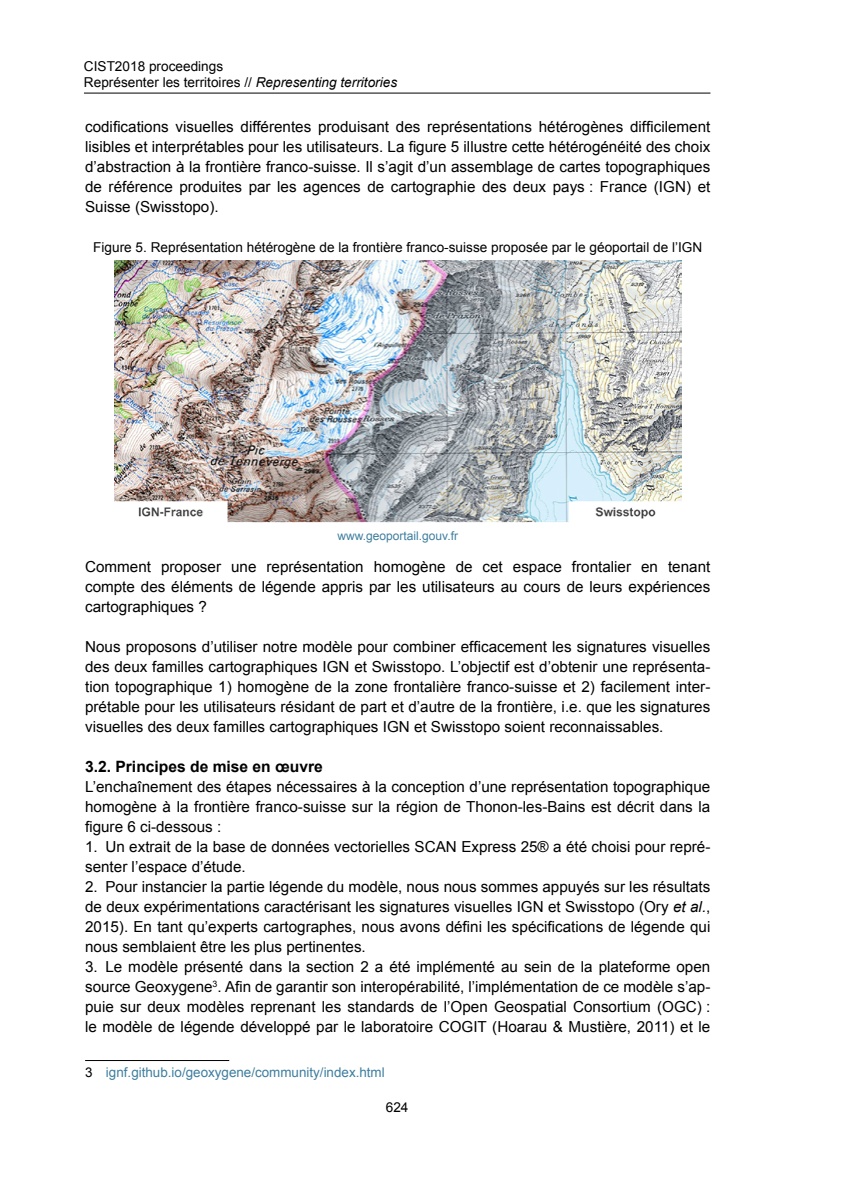
<style>
.page{position:relative;width:841px;height:1190px;background:#fff}
.page>*{position:absolute;margin:0;border:0;box-sizing:border-box;transform-origin:0 0}
.Titre_3{font:700 15.6px "Arial";color:#000}
.Paragraph_-_avant_ti{font:15.2px/20px "Arial";color:#000;text-align:justify}
.t1{font:13.6px/16.4px "Arial";color:#000}
.notes{font:13.4px "Arial";color:#3e7e9f}
.figure-source{font:12px "Arial";color:#3e7e9f}
.s1{font-style:italic}
.s2{color:#000}
</style>
<div class="page">
<hr style="left:84px;top:93px;width:626px;height:1px;background:#000">
<hr style="left:85px;top:1060px;width:144px;height:1px;background:#000">
<img style="left:114px;top:261px;width:567px;height:262px">
<p class="t1" style="left:84px;top:58px;width:314px">CIST2018 proceedings<br>Représenter les territoires // <span class="s1">Representing territories</span></p>
<p class="Paragraph_-_avant_ti" style="left:85px;top:117px;width:626px">codifications visuelles différentes produisant des représentations hétérogènes difficilement lisibles et interprétables pour les utilisateurs. La figure 5 illustre cette hétérogénéité des choix d’abstraction à la frontière franco-suisse. Il s’agit d’un assemblage de cartes topographiques de référence produites par les agences de cartographie des deux pays : France (IGN) et Suisse (Swisstopo).</p>
<p class="t1" style="left:93px;top:239px;width:610px">Figure 5. Représentation hétérogène de la frontière franco-suisse proposée par le géoportail de l’IGN</p>
<p class="figure-source" style="left:337px;top:528px;width:122px">www.geoportail.gouv.fr</p>
<p class="Paragraph_-_avant_ti" style="left:85px;top:557px;width:626px">Comment proposer une représentation homogène de cet espace frontalier en tenant compte des éléments de légende appris par les utilisateurs au cours de leurs expériences cartographiques ?</p>
<p class="Paragraph_-_avant_ti" style="left:85px;top:637px;width:626px">Nous proposons d’utiliser notre modèle pour combiner efficacement les signatures visuelles des deux familles cartographiques IGN et Swisstopo. L’objectif est d’obtenir une représenta&shy;tion topographique 1) homogène de la zone frontalière franco-suisse et 2) facilement inter&shy;prétable pour les utilisateurs résidant de part et d’autre de la frontière, i.e. que les signatures visuelles des deux familles cartographiques IGN et Swisstopo soient reconnaissables.</p>
<p class="Titre_3" style="left:85px;top:756px;width:239px">3.2. Principes de mise en œuvre</p>
<p class="Paragraph_-_avant_ti" style="left:85px;top:777px;width:626px">L’enchaînement des étapes nécessaires à la conception d’une représentation topographique homogène à la frontière franco-suisse sur la région de Thonon-les-Bains est décrit dans la figure 6 ci-dessous :</p>
<p class="Paragraph_-_avant_ti" style="left:85px;top:837px;width:626px">1. Un extrait de la base de données vectorielles SCAN Express 25® a été choisi pour repré&shy;senter l’espace d’étude.</p>
<p class="Paragraph_-_avant_ti" style="left:85px;top:877px;width:626px">2. Pour instancier la partie légende du modèle, nous nous sommes appuyés sur les résultats de deux expérimentations caractérisant les signatures visuelles IGN et Swisstopo (Ory <span class="s1">et al.</span>, 2015). En tant qu’experts cartographes, nous avons défini les spécifications de légende qui nous semblaient être les plus pertinentes.</p>
<p class="Paragraph_-_avant_ti" style="left:85px;top:957px;width:626px">3. Le modèle présenté dans la section 2 a été implémenté au sein de la plateforme open source Geoxygene<sup>3</sup>. Afin de garantir son interopérabilité, l’implémentation de ce modèle s’ap&shy;puie sur deux modèles reprenant les standards de l’Open Geospatial Consortium (OGC) : le modèle de légende développé par le laboratoire COGIT (Hoarau &amp; Mustière, 2011) et le</p>
<p class="notes" style="left:85px;top:1063px;width:301px"><span class="s2">3</span> ignf.github.io/geoxygene/community/index.html</p>
<p class="t1" style="left:385px;top:1099px;width:24px">624</p>
</div>
